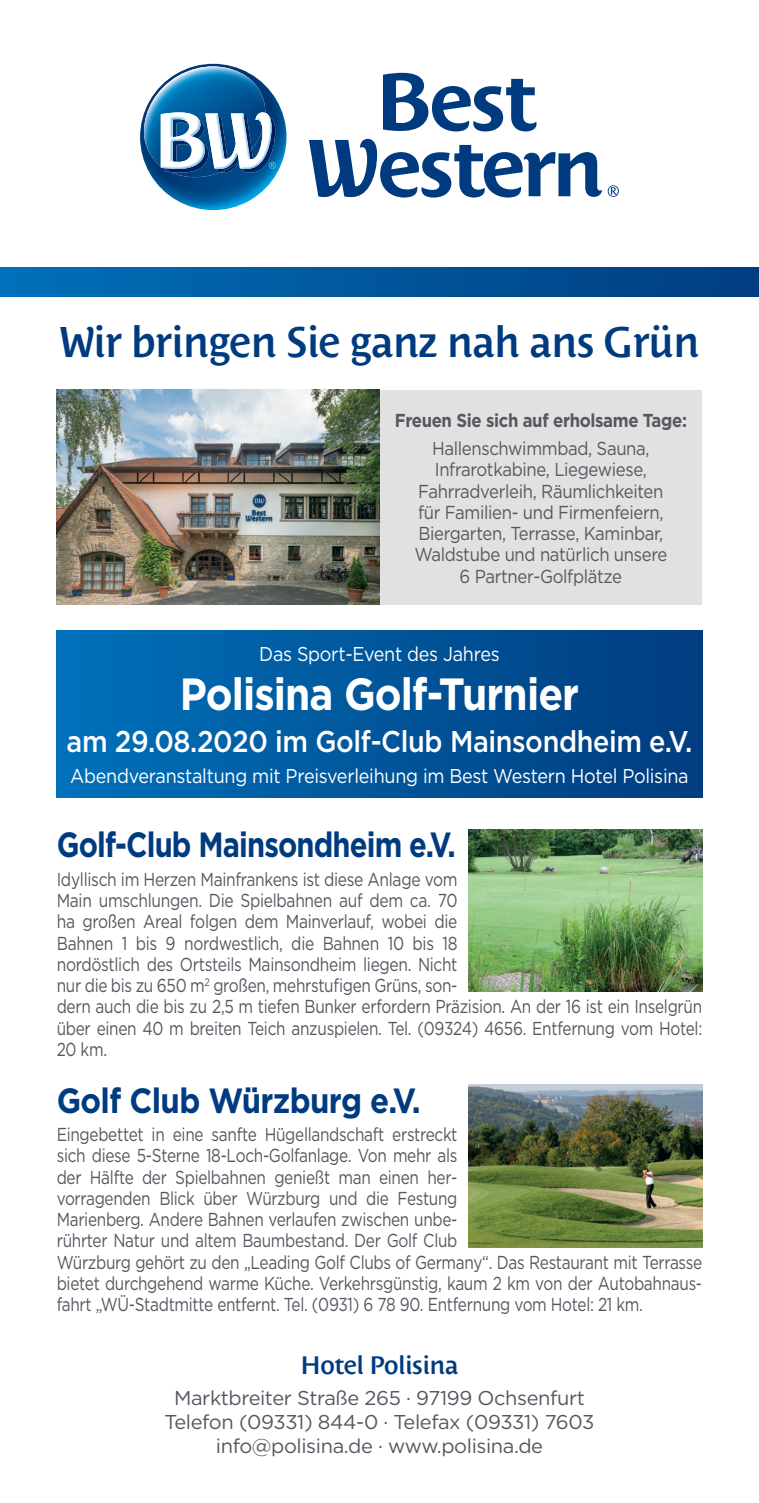
<style>
.page{position:relative;width:759px;height:1503px;background:#fff}
.page>*{position:absolute;margin:0;border:0;box-sizing:border-box;transform-origin:0 0}
.t1{font:700 45px "Gotham";letter-spacing:-.02em;color:#fff;scale:.9 1}
.t2{font:600 42.5px "Costa Std";letter-spacing:-.02em;color:#013b7f}
.t3{font:700 35px "Gotham";letter-spacing:-.03em;color:#013b7f;scale:.83 1}
.t4{font:700 35px "Gotham";letter-spacing:-.03em;color:#013b7f;scale:.89 1}
.t5{font:500 30px "Gotham";letter-spacing:-.015em;color:#fff;scale:.9 1}
.t6{font:600 25px "Costa Std";letter-spacing:-.02em;color:#013b7f}
.t7{font:20px/24px "Gotham";letter-spacing:-.02em;color:#585660;text-align:center}
.t8{font:20px "Gotham";letter-spacing:-.015em;color:#fff;scale:.9 1}
.t9{font:18.75px/21.2px "Gotham";letter-spacing:-.02em;color:#585660;scale:.82 1}
.t10{font:18.75px/21.2px "Gotham";letter-spacing:-.02em;color:#585660;scale:.83 1}
.t11{font:18.75px/21.2px "Gotham";letter-spacing:-.02em;color:#585660;text-align:center;scale:.89 1}
.t12{font:700 18.75px "Gotham";letter-spacing:-.02em;color:#585660;scale:.89 1}
</style>
<div class="page">
<div style="left:57px;top:631px;width:645px;height:166px;background:linear-gradient(to right,#0071ba,#013b7e)"></div>
<svg style="left:383px;top:73px;width:153px;height:58px"></svg>
<svg style="left:309px;top:139px;width:292px;height:58px"></svg>
<svg style="left:607px;top:185px;width:11px;height:12px"></svg>
<img style="left:140px;top:64px;width:146px;height:146px">
<img style="left:144px;top:66px;width:121px;height:111px">
<img style="left:164px;top:169px;width:87px;height:3px">
<svg style="left:161px;top:112px;width:115px;height:57px"></svg>
<div style="left:0;top:268px;width:758px;height:28px;background:linear-gradient(to right,#0070b8,#013d7f)"></div>
<img style="left:468px;top:829px;width:234px;height:162px">
<div style="left:379px;top:390px;width:323px;height:214px;background:#e2e0e0"></div>
<img style="left:57px;top:390px;width:322px;height:214px">
<img style="left:468px;top:1084px;width:234px;height:163px">
<h2 class="t2" style="left:59px;top:318px;width:641px">Wir bringen Sie ganz nah ans Grün</h2>
<p class="t12" style="left:394px;top:408px;width:330px">Freuen Sie sich auf erholsame Tage:</p>
<p class="t11" style="left:414px;top:437px;width:286px">Hallenschwimmbad, Sauna,<br>Infrarotkabine, Liegewiese,<br>Fahrradverleih, Räumlichkeiten für Familien- und Firmenfeiern,<br>Biergarten, Terrasse, Kaminbar,<br>Waldstube und natürlich unsere<br>6 Partner-Golfplätze</p>
<p class="t8" style="left:259px;top:641px;width:269px">Das Sport-Event des Jahres</p>
<h1 class="t1" style="left:180px;top:664px;width:445px">Polisina Golf-Turnier</h1>
<h3 class="t5" style="left:66px;top:722px;width:696px">am 29.08.2020 im Golf-Club Mainsondheim e.V.</h3>
<p class="t8" style="left:70px;top:763px;width:688px">Abendveranstaltung mit Preisverleihung im Best Western Hotel Polisina</p>
<h3 class="t3" style="left:57px;top:822px;width:482px">Golf-Club Mainsondheim e.V.</h3>
<p class="t10" style="left:57px;top:868px;width:778px">Idyllisch im Herzen Mainfrankens ist diese Anlage vom<br>Main umschlungen. Die Spielbahnen auf dem ca. 70<br>ha großen Areal folgen dem Mainverlauf, wobei die<br>Bahnen 1 bis 9 nordwestlich, die Bahnen 10 bis 18<br>nordöstlich des Ortsteils Mainsondheim liegen. Nicht<br>nur die bis zu 650 m<sup>2</sup> großen, mehrstufigen Grüns, son-<br>dern auch die bis zu 2,5 m tiefen Bunker erfordern Präzision. An der 16 ist ein Inselgrün über einen 40 m breiten Teich anzuspielen. Tel. (09324) 4656. Entfernung vom Hotel:<br>20 km.</p>
<h3 class="t4" style="left:57px;top:1077px;width:410px">Golf Club Würzburg e.V.</h3>
<p class="t9" style="left:57px;top:1123px;width:788px">Eingebettet in eine sanfte Hügellandschaft erstreckt<br>sich diese 5-Sterne 18-Loch-Golfanlage. Von mehr als<br>der Hälfte der Spielbahnen genießt man einen her-<br>vorragenden Blick über Würzburg und die Festung<br>Marienberg. Andere Bahnen verlaufen zwischen unbe-<br>rührter Natur und altem Baumbestand. Der Golf Club<br>Würzburg gehört zu den „Leading Golf Clubs of Germany“. Das Restaurant mit Terrasse bietet durchgehend warme Küche. Verkehrsgünstig, kaum 2 km von der Autobahnaus&shy;fahrt „WÜ-Stadtmitte entfernt. Tel. (0931) 6 78 90. Entfernung vom Hotel: 21 km.</p>
<h3 class="t6" style="left:300px;top:1350px;width:159px">Hotel Polisina</h3>
<p class="t7" style="left:164px;top:1385px;width:431px">Marktbreiter Straße 265 · 97199 Ochsenfurt<br>Telefon (09331) 844-0 · Telefax (09331) 7603 info@polisina.de · www.polisina.de</p>
</div>
